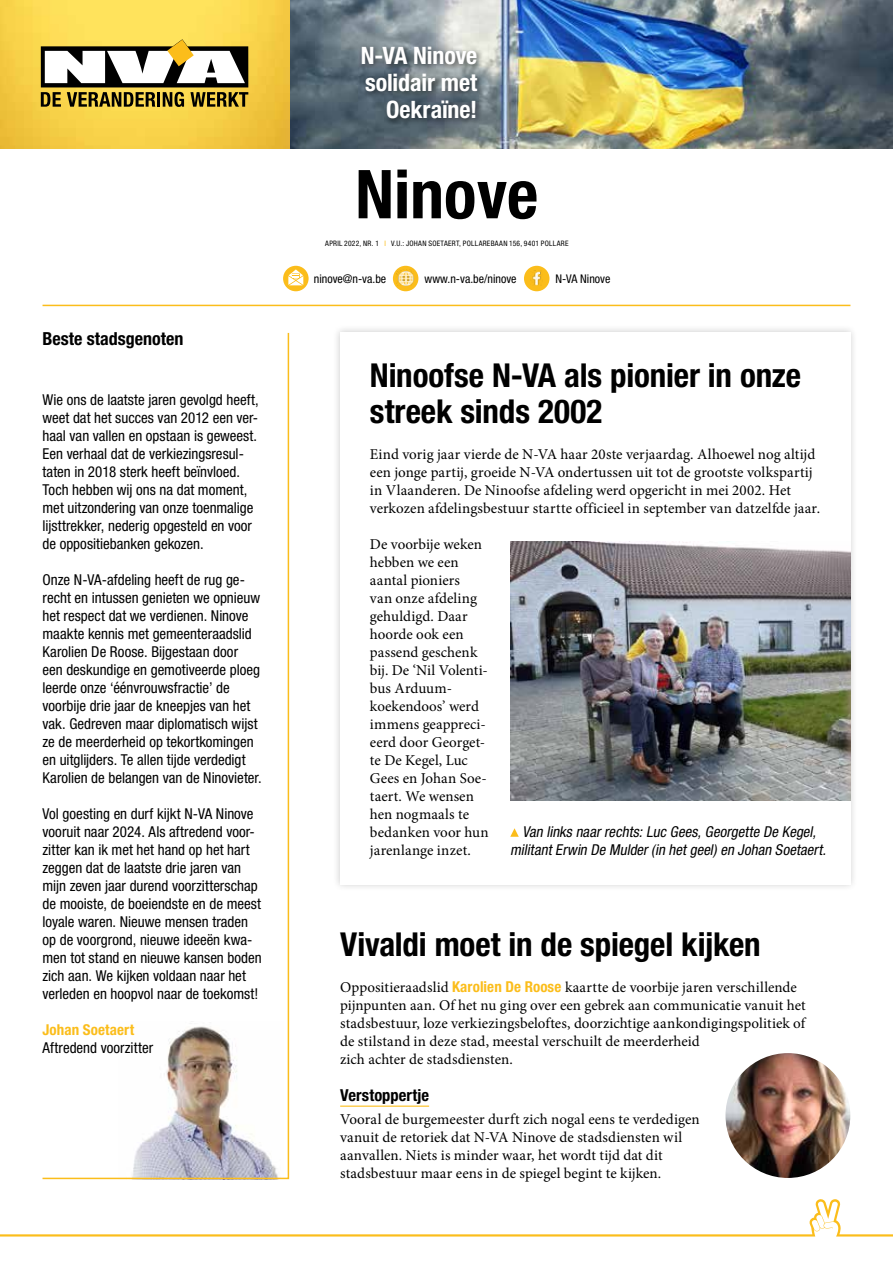
<style>
.page{position:relative;width:893px;height:1263px;background:#fff}
.page>*{position:absolute;margin:0;border:0;box-sizing:border-box;transform-origin:0 0}
.t1{font:700 condensed 67.5px "Helvetica Neue LT Std";color:#000}
.t2{font:700 condensed 33px/36px "Helvetica Neue LT Std";letter-spacing:-.005em;color:#000}
.t3{font:700 condensed 24px/27px "Helvetica Neue LT Std";letter-spacing:-.005em;color:#fff;text-align:right}
.t4{font:700 condensed 18px "Helvetica Neue LT Std";color:#000}
.t5{font:700 condensed 16.5px "Helvetica Neue LT Std";letter-spacing:.005em;color:#000}
.t6{font:condensed 15px/18px "Helvetica Neue LT Std";color:#000}
.t7{font:15px/18px "Minion Pro";color:#000}
.t8{font:italic condensed 15px/18px "Helvetica Neue LT Std";color:#000;text-align:center}
.t9{font:700 condensed 15px "Helvetica Neue LT Std";letter-spacing:.01em;color:#fbbd1b}
.t10{font:condensed 12px "Helvetica Neue LT Std";color:#000}
.t11{font:condensed 7.5px "Helvetica Neue LT Std";letter-spacing:.04em;color:#000}
.s1{color:#fbbd1b}
.s2{font-family:"Helvetica Neue LT Std";font-weight:700;font-stretch:condensed;color:#fbbd1b}
</style>
<div class="page">
<div style="left:332px;top:324px;width:526px;height:568px;background:#000;opacity:.2"></div>
<div style="left:340px;top:332px;width:510px;height:552px;background:#fff"></div>
<hr style="left:340px;top:1105px;width:89px;height:2px;background:#fbbd1b">
<img style="left:289px;top:0;width:604px;height:149px">
<div style="left:358px;top:42px;width:126px;height:83px;background:#000;opacity:.6"></div>
<img style="left:725px;top:1053px;width:125px;height:125px;border-radius:62px">
<img style="left:510px;top:541px;width:340px;height:259px">
<svg style="left:510px;top:828px;width:9px;height:9px"></svg>
<svg style="left:0;top:0;width:289px;height:149px;background:#f7d14a"></svg>
<svg style="left:41px;top:39px;width:207px;height:68px"></svg>
<div style="left:393px;top:266px;width:25px;height:25px;background:#fbbd1b;border-radius:50%"></div>
<img style="left:396px;top:269px;width:19px;height:19px">
<svg style="left:283px;top:266px;width:26px;height:25px"></svg>
<svg style="left:288px;top:269px;width:15px;height:16px"></svg>
<div style="left:524px;top:266px;width:25px;height:25px;background:#fbbd1b;border-radius:50%"></div>
<img style="left:532px;top:270px;width:9px;height:16px">
<hr style="left:43px;top:305px;width:807px;height:1px;background:#fbbd1b">
<svg style="left:0;top:1199px;width:893px;height:37px"></svg>
<svg style="left:42px;top:332px;width:248px;height:848px"></svg>
<p class="t4" style="left:43px;top:327px;width:142px">Beste stadsgenoten</p>
<p class="t6" style="left:43px;top:391px;width:218px">Wie ons de laatste jaren gevolgd heeft, weet dat het succes van 2012 een ver&shy;haal van vallen en opstaan is geweest.<br>Een verhaal dat de verkiezingsresul&shy;taten in 2018 sterk heeft beïnvloed.<br>Toch hebben wij ons na dat moment, met uitzondering van onze toenmalige lijsttrekker, nederig opgesteld en voor de oppositiebanken gekozen.</p>
<p class="t6" style="left:43px;top:571px;width:221px">Onze N-VA-afdeling heeft de rug ge&shy;recht en intussen genieten we opnieuw het respect dat we verdienen. Ninove maakte kennis met gemeenteraadslid Karolien De Roose. Bijgestaan door een deskundige en gemotiveerde ploeg leerde onze ‘éénvrouwsfractie’ de voorbije drie jaar de kneepjes van het vak. Gedreven maar diplomatisch wijst ze de meerderheid op tekortkomingen en uitglijders. Te allen tijde verdedigt Karolien de belangen van de Ninovieter.</p>
<p class="t6" style="left:43px;top:805px;width:221px">Vol goesting en durf kijkt N-VA Ninove vooruit naar 2024. Als aftredend voor&shy;zitter kan ik met het hand op het hart zeggen dat de laatste drie jaren van mijn zeven jaar durend voorzitterschap de mooiste, de boeiendste en de meest loyale waren. Nieuwe mensen traden op de voorgrond, nieuwe ideeën kwa&shy;men tot stand en nieuwe kansen boden zich aan. We kijken voldaan naar het verleden en hoopvol naar de toekomst!</p>
<p class="t9" style="left:43px;top:1021px;width:93px">Johan Soetaert</p>
<p class="t6" style="left:43px;top:1039px;width:112px">Aftredend voorzitter</p>
<h3 class="t3" style="left:361px;top:41px;width:118px">N-VA Ninove solidair met<br>Oekraïne!</h3>
<h1 class="t1" style="left:355px;top:153px;width:184px">Ninove</h1>
<p class="t11" style="left:325px;top:239px;width:245px">APRIL 2022, NR. 1 <span class="s1">I</span> V.U.: JOHAN SOETAERT, POLLAREBAAN 156, 9401 POLLARE</p>
<p class="t10" style="left:314px;top:272px;width:74px">ninove@n-va.be</p>
<p class="t10" style="left:425px;top:272px;width:93px">www.n-va.be/ninove</p>
<p class="t10" style="left:555px;top:272px;width:57px">N-VA Ninove</p>
<h2 class="t2" style="left:370px;top:357px;width:433px">Ninoofse N-VA als pionier in onze streek sinds 2002</h2>
<p class="t7" style="left:370px;top:445px;width:452px">Eind vorig jaar vierde de N-VA haar 20ste verjaardag. Alhoewel nog altijd een jonge partij, groeide N-VA ondertussen uit tot de grootste volkspartij in Vlaanderen. De Ninoofse afdeling werd opgericht in mei 2002. Het verkozen afdelingsbestuur startte officieel in september van datzelfde jaar.</p>
<p class="t7" style="left:370px;top:535px;width:120px">De voorbije weken hebben we een aantal pioniers<br>van onze afdeling gehuldigd. Daar hoorde ook een passend geschenk bij. De ‘Nil Volenti&shy;bus Arduum&shy;koekendoos’ werd immens geappreci&shy;eerd door Georget&shy;te De Kegel, Luc<br>Gees en Johan Soe&shy;taert. We wensen hen nogmaals te bedanken voor hun jarenlange inzet.</p>
<p class="t8" style="left:510px;top:822px;width:320px">Van links naarrechts:Luc Gees,Georgette De Kegel, militantErwin De Mulder(in hetgeel) en Johan Soetaert.</p>
<h2 class="t2" style="left:340px;top:926px;width:422px">Vivaldi moet in de spiegel kijken</h2>
<p class="t7" style="left:340px;top:978px;width:467px">Oppositieraadslid <span class="s2">Karolien De Roose</span> kaartte de voorbije jaren verschillende pijnpunten aan. Of het nu ging over een gebrek aan communicatie vanuit het stadsbestuur, loze verkiezingsbeloftes, doorzichtige aankondigingspolitiek of de stilstand in deze stad, meestal verschuilt de meerderheid<br>zich achter de stadsdiensten.</p>
<p class="t5" style="left:340px;top:1085px;width:90px">Verstoppertje</p>
<p class="t7" style="left:340px;top:1110px;width:361px">Vooral de burgemeester durft zich nogal eens te verdedigen vanuit de retoriek dat N-VA Ninove de stadsdiensten wil aanvallen. Niets is minder waar, het wordt tijd dat dit stadsbestuur maar eens in de spiegel begint te kijken.</p>
</div>
